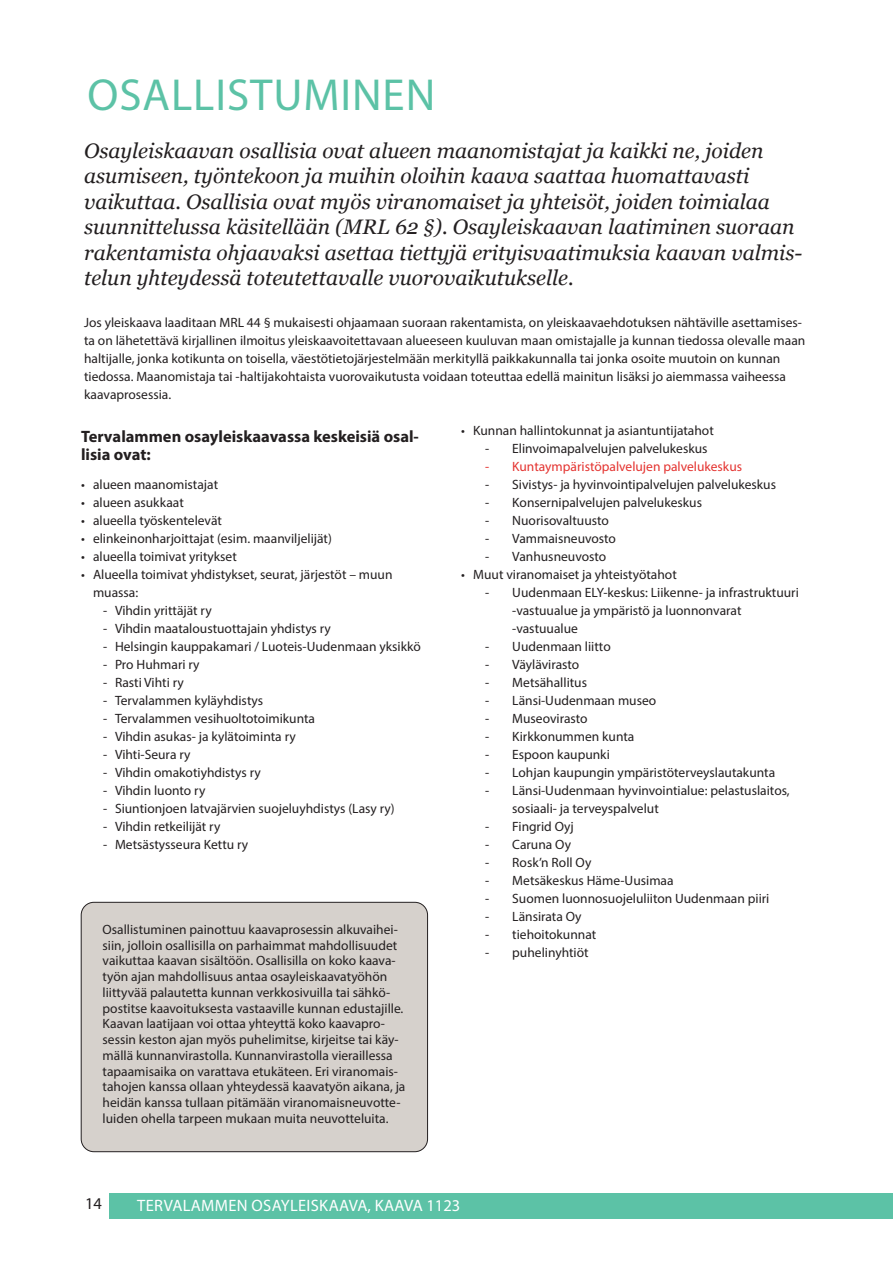
<style>
.page{position:relative;width:893px;height:1263px;background:#fff}
.page>*{position:absolute;margin:0;border:0;box-sizing:border-box;transform-origin:0 0}
.Yläotsikko{font:45px "Myriad Pro";letter-spacing:.02em;color:#5cc2a6}
.Ingressi{font:italic 21px/25.5px "Georgia";color:#231f20}
.Ingressi-2{font:700 16.5px/18px "Myriad Pro";color:#231f20}
.t1{font:16.5px "Myriad Pro";letter-spacing:.02em;color:#fff}
.t2{font:16.5px "Myriad Pro";color:#231f20}
.Harmaan_laatikon_kursivoitu{font:13.5px/15.8px "Myriad Pro";color:#231f20}
.t3{font:13.5px "Myriad Pro";color:#e43330}
</style>
<div class="page">
<div style="left:110px;top:1193px;width:783px;height:26px;background:#5cc2a6"></div>
<div style="left:81px;top:902px;width:347px;height:250px;background:#d6d1cc;border-radius:13px"></div>
<div style="left:81px;top:902px;width:347px;height:250px;border:1px solid #231f20;border-radius:13px"></div>
<p class="Yläotsikko" style="left:88px;top:67px;width:349px">OSALLISTUMINEN</p>
<p class="Ingressi" style="left:84px;top:138px;width:720px">Osayleiskaavan osallisia ovat alueen maanomistajat ja kaikki ne, joiden asumiseen, työntekoon ja muihin oloihin kaava saattaa huomattavasti vaikuttaa. Osallisia ovat myös viranomaiset ja yhteisöt, joiden toimialaa suunnittelussa käsitellään (MRL 62 §). Osayleiskaavan laatiminen suoraan rakentamista ohjaavaksi asettaa tiettyjä erityisvaatimuksia kaavan valmis&shy;telun yhteydessä toteutettavalle vuorovaikutukselle.</p>
<p class="Harmaan_laatikon_kursivoitu" style="left:84px;top:314px;width:723px;line-height:18px">Jos yleiskaava laaditaan MRL 44 § mukaisesti ohjaamaan suoraan rakentamista, on yleiskaavaehdotuksen nähtäville asettamises&shy;ta on lähetettävä kirjallinen ilmoitus yleiskaavoitettavaan alueeseen kuuluvan maan omistajalle ja kunnan tiedossa olevalle maan haltijalle, jonka kotikunta on toisella, väestötietojärjestelmään merkityllä paikkakunnalla tai jonka osoite muutoin on kunnan tiedossa. Maanomistaja tai -haltijakohtaista vuorovaikutusta voidaan toteuttaa edellä mainitun lisäksi jo aiemmassa vaiheessa kaavaprosessia.</p>
<p class="Ingressi-2" style="left:81px;top:427px;width:339px">Tervalammen osayleiskaavassa keskeisiä osal&shy;lisia ovat:</p>
<p class="Harmaan_laatikon_kursivoitu" style="left:81px;top:477px;width:139px">• alueen maanomistajat</p>
<p class="Harmaan_laatikon_kursivoitu" style="left:81px;top:495px;width:104px">• alueen asukkaat</p>
<p class="Harmaan_laatikon_kursivoitu" style="left:81px;top:513px;width:142px">• alueella työskentelevät</p>
<p class="Harmaan_laatikon_kursivoitu" style="left:81px;top:531px;width:252px">• elinkeinonharjoittajat (esim. maanviljelijät)</p>
<p class="Harmaan_laatikon_kursivoitu" style="left:81px;top:549px;width:157px">• alueella toimivat yritykset</p>
<p class="Harmaan_laatikon_kursivoitu" style="left:93px;top:566px;width:301px;line-height:18px;text-indent:-12px">• Alueella toimivat yhdistykset, seurat, järjestöt – muun muassa:</p>
<p class="Harmaan_laatikon_kursivoitu" style="left:103px;top:603px;width:110px">- Vihdin yrittäjät ry</p>
<p class="Harmaan_laatikon_kursivoitu" style="left:103px;top:621px;width:229px">- Vihdin maataloustuottajain yhdistys ry</p>
<p class="Harmaan_laatikon_kursivoitu" style="left:103px;top:639px;width:319px">- Helsingin kauppakamari / Luoteis-Uudenmaan yksikkö</p>
<p class="Harmaan_laatikon_kursivoitu" style="left:103px;top:657px;width:98px">- Pro Huhmari ry</p>
<p class="Harmaan_laatikon_kursivoitu" style="left:103px;top:675px;width:82px">- Rasti Vihti ry</p>
<p class="Harmaan_laatikon_kursivoitu" style="left:103px;top:693px;width:162px">- Tervalammen kyläyhdistys</p>
<p class="Harmaan_laatikon_kursivoitu" style="left:103px;top:711px;width:214px">- Tervalammen vesihuoltotoimikunta</p>
<p class="Harmaan_laatikon_kursivoitu" style="left:103px;top:729px;width:194px">- Vihdin asukas- ja kylätoiminta ry</p>
<p class="Harmaan_laatikon_kursivoitu" style="left:103px;top:747px;width:89px">- Vihti-Seura ry</p>
<p class="Harmaan_laatikon_kursivoitu" style="left:103px;top:765px;width:159px">- Vihdin omakotiyhdistys ry</p>
<p class="Harmaan_laatikon_kursivoitu" style="left:103px;top:783px;width:104px">- Vihdin luonto ry</p>
<p class="Harmaan_laatikon_kursivoitu" style="left:103px;top:801px;width:293px">- Siuntionjoen latvajärvien suojeluyhdistys (Lasy ry)</p>
<p class="Harmaan_laatikon_kursivoitu" style="left:103px;top:819px;width:119px">- Vihdin retkeilijät ry</p>
<p class="Harmaan_laatikon_kursivoitu" style="left:103px;top:837px;width:147px">- Metsästysseura Kettu ry</p>
<p class="Harmaan_laatikon_kursivoitu" style="left:103px;top:921px;width:304px">Osallistuminen painottuu kaavaprosessin alkuvaihei&shy;siin, jolloin osallisilla on parhaimmat mahdollisuudet vaikuttaa kaavan sisältöön. Osallisilla on koko kaava&shy;työn ajan mahdollisuus antaa osayleiskaavatyöhön liittyvää palautetta kunnan verkkosivuilla tai sähkö&shy;postitse kaavoituksesta vastaaville kunnan edustajille.<br>Kaavan laatijaan voi ottaa yhteyttä koko kaavapro&shy;sessin keston ajan myös puhelimitse, kirjeitse tai käy&shy;mällä kunnanvirastolla. Kunnanvirastolla vieraillessa tapaamisaika on varattava etukäteen. Eri viranomais&shy;tahojen kanssa ollaan yhteydessä kaavatyön aikana, ja heidän kanssa tullaan pitämään viranomaisneuvotte&shy;luiden ohella tarpeen mukaan muita neuvotteluita.</p>
<p class="Harmaan_laatikon_kursivoitu" style="left:461px;top:423px;width:254px">• Kunnan hallintokunnat ja asiantuntijatahot</p>
<p class="Harmaan_laatikon_kursivoitu" style="left:485px;top:441px;width:224px">- Elinvoimapalvelujen palvelukeskus</p>
<p class="t3" style="left:485px;top:458px;width:258px">- Kuntaympäristöpalvelujen palvelukeskus</p>
<p class="Harmaan_laatikon_kursivoitu" style="left:485px;top:477px;width:292px">- Sivistys- ja hyvinvointipalvelujen palvelukeskus</p>
<p class="Harmaan_laatikon_kursivoitu" style="left:485px;top:495px;width:218px">- Konsernipalvelujen palvelukeskus</p>
<p class="Harmaan_laatikon_kursivoitu" style="left:485px;top:513px;width:125px">- Nuorisovaltuusto</p>
<p class="Harmaan_laatikon_kursivoitu" style="left:485px;top:531px;width:132px">- Vammaisneuvosto</p>
<p class="Harmaan_laatikon_kursivoitu" style="left:485px;top:549px;width:122px">- Vanhusneuvosto</p>
<p class="Harmaan_laatikon_kursivoitu" style="left:461px;top:567px;width:217px">• Muut viranomaiset ja yhteistyötahot</p>
<p class="Harmaan_laatikon_kursivoitu" style="left:512px;top:584px;width:288px;line-height:18px;text-indent:-27px">- Uudenmaan ELY-keskus: Liikenne- ja infrastruktuuri -vastuualue ja ympäristö ja luonnonvarat -vastuualue</p>
<p class="Harmaan_laatikon_kursivoitu" style="left:485px;top:639px;width:127px">- Uudenmaan liitto</p>
<p class="Harmaan_laatikon_kursivoitu" style="left:485px;top:657px;width:96px">- Väylävirasto</p>
<p class="Harmaan_laatikon_kursivoitu" style="left:485px;top:675px;width:103px">- Metsähallitus</p>
<p class="Harmaan_laatikon_kursivoitu" style="left:485px;top:693px;width:172px">- Länsi-Uudenmaan museo</p>
<p class="Harmaan_laatikon_kursivoitu" style="left:485px;top:711px;width:104px">- Museovirasto</p>
<p class="Harmaan_laatikon_kursivoitu" style="left:485px;top:729px;width:151px">- Kirkkonummen kunta</p>
<p class="Harmaan_laatikon_kursivoitu" style="left:485px;top:747px;width:126px">- Espoon kaupunki</p>
<p class="Harmaan_laatikon_kursivoitu" style="left:485px;top:765px;width:291px">- Lohjan kaupungin ympäristöterveyslautakunta</p>
<p class="Harmaan_laatikon_kursivoitu" style="left:512px;top:782px;width:279px;line-height:18px;text-indent:-27px">- Länsi-Uudenmaan hyvinvointialue: pelastuslaitos, sosiaali- ja terveyspalvelut</p>
<p class="Harmaan_laatikon_kursivoitu" style="left:485px;top:819px;width:90px">- Fingrid Oyj</p>
<p class="Harmaan_laatikon_kursivoitu" style="left:485px;top:837px;width:87px">- Caruna Oy</p>
<p class="Harmaan_laatikon_kursivoitu" style="left:485px;top:855px;width:108px">- Rosk’n Roll Oy</p>
<p class="Harmaan_laatikon_kursivoitu" style="left:485px;top:873px;width:190px">- Metsäkeskus Häme-Uusimaa</p>
<p class="Harmaan_laatikon_kursivoitu" style="left:485px;top:891px;width:286px">- Suomen luonnosuojeluliiton Uudenmaan piiri</p>
<p class="Harmaan_laatikon_kursivoitu" style="left:485px;top:909px;width:98px">- Länsirata Oy</p>
<p class="Harmaan_laatikon_kursivoitu" style="left:485px;top:927px;width:112px">- tiehoitokunnat</p>
<p class="Harmaan_laatikon_kursivoitu" style="left:485px;top:945px;width:105px">- puhelinyhtiöt</p>
<p class="t2" style="left:85px;top:1194px;width:18px">14</p>
<p class="t1" style="left:137px;top:1195px;width:324px">TERVALAMMEN OSAYLEISKAAVA, KAAVA 1123</p>
</div>
